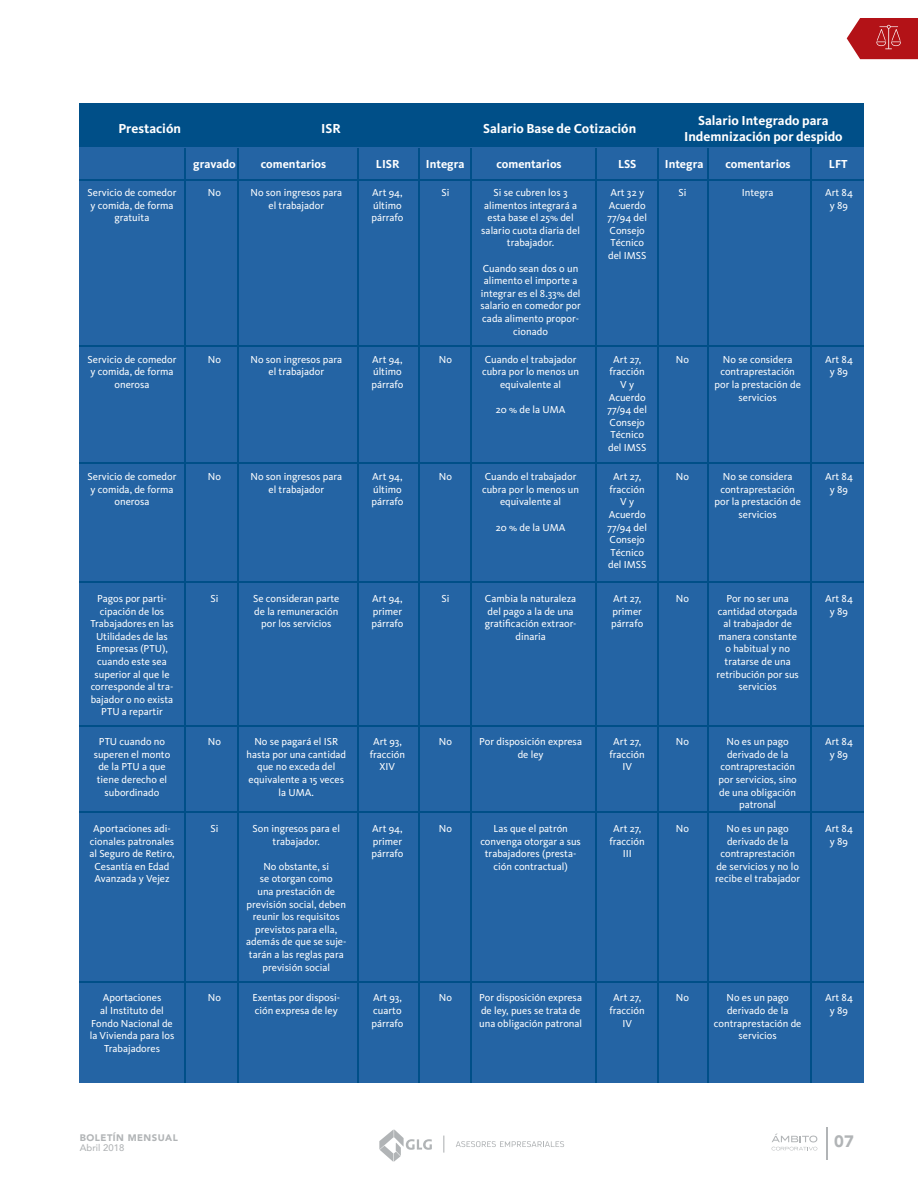
<style>
.page{position:relative;width:918px;height:1188px;background:#fff}
.page>*{position:absolute;margin:0;border:0;box-sizing:border-box;transform-origin:0 0}
.t1{font:900 16.5px "Avenir";color:#b1b4b6}
.t2{font:700 13.5px/16.2px "Kievit OT";color:#fff;text-align:center}
.t3{font:700 12px "Kievit OT";color:#fff}
.t4{font:10.5px/12.6px "Kievit OT";color:#fff;text-align:center}
.t5{font:900 9.45px "Avenir";letter-spacing:.05em;color:#b1b4b6}
.t6{font:500 9.45px "Avenir";color:#b1b4b6}
</style>
<div class="page">
<svg style="left:379px;top:1130px;width:53px;height:32px"></svg>
<svg style="left:456px;top:1141px;width:108px;height:6px"></svg>
<svg style="left:443px;top:1136px;width:1px;height:17px"></svg>
<svg style="left:772px;top:1134px;width:46px;height:16px"></svg>
<hr style="left:826px;top:1127px;width:2px;height:33px;background:#b1b4b6">
<svg style="left:847px;top:18px;width:71px;height:41px;background:#bc2f33"></svg>
<div style="left:80px;top:104px;width:784px;height:46px;background:#004f88"></div>
<div style="left:80px;top:147px;width:784px;height:936px;background:#2464a4"></div>
<hr style="left:185px;top:148px;width:1px;height:935px;background:#004f88">
<hr style="left:237px;top:148px;width:2px;height:935px;background:#004f88">
<hr style="left:80px;top:179px;width:784px;height:1px;background:#004f88">
<hr style="left:80px;top:345px;width:784px;height:2px;background:#004f88">
<hr style="left:80px;top:462px;width:784px;height:2px;background:#004f88">
<hr style="left:80px;top:582px;width:784px;height:1px;background:#004f88">
<hr style="left:80px;top:725px;width:784px;height:2px;background:#004f88">
<hr style="left:80px;top:812px;width:784px;height:1px;background:#004f88">
<hr style="left:80px;top:981px;width:784px;height:2px;background:#004f88">
<hr style="left:358px;top:148px;width:1px;height:935px;background:#004f88">
<hr style="left:418px;top:148px;width:2px;height:935px;background:#004f88">
<hr style="left:471px;top:148px;width:1px;height:935px;background:#004f88">
<hr style="left:595px;top:148px;width:2px;height:935px;background:#004f88">
<hr style="left:657px;top:148px;width:2px;height:935px;background:#004f88">
<hr style="left:707px;top:148px;width:2px;height:935px;background:#004f88">
<hr style="left:810px;top:148px;width:2px;height:935px;background:#004f88">
<p class="t2" style="left:118px;top:120px;width:64px">Prestación</p>
<p class="t2" style="left:321px;top:120px;width:21px">ISR</p>
<p class="t2" style="left:483px;top:120px;width:154px">Salario Base de Cotización</p>
<p class="t2" style="left:684px;top:112px;width:160px">Salario Integrado para<br>Indemnización por despido</p>
<p class="t3" style="left:193px;top:157px;width:44px">gravado</p>
<p class="t3" style="left:261px;top:157px;width:67px">comentarios</p>
<p class="t3" style="left:376px;top:157px;width:25px">LISR</p>
<p class="t3" style="left:426px;top:157px;width:40px">Integra</p>
<p class="t3" style="left:496px;top:157px;width:67px">comentarios</p>
<p class="t3" style="left:618px;top:157px;width:20px">LSS</p>
<p class="t3" style="left:665px;top:157px;width:40px">Integra</p>
<p class="t3" style="left:725px;top:157px;width:67px">comentarios</p>
<p class="t3" style="left:829px;top:157px;width:20px">LFT</p>
<p class="t4" style="left:88px;top:186px;width:90px">Servicio de comedor y comida, de forma gratuita</p>
<p class="t4" style="left:208px;top:186px;width:15px">No</p>
<p class="t4" style="left:250px;top:186px;width:93px">No son ingresos para el trabajador</p>
<p class="t4" style="left:371px;top:186px;width:34px;text-align:left">Art 94, último párrafo</p>
<p class="t4" style="left:88px;top:353px;width:90px">Servicio de comedor y comida, de forma onerosa</p>
<p class="t4" style="left:208px;top:353px;width:15px">No</p>
<p class="t4" style="left:250px;top:353px;width:93px">No son ingresos para el trabajador</p>
<p class="t4" style="left:371px;top:353px;width:34px;text-align:left">Art 94, último párrafo</p>
<p class="t4" style="left:88px;top:470px;width:90px">Servicio de comedor y comida, de forma onerosa</p>
<p class="t4" style="left:208px;top:470px;width:15px">No</p>
<p class="t4" style="left:250px;top:470px;width:93px">No son ingresos para el trabajador</p>
<p class="t4" style="left:371px;top:470px;width:34px;text-align:left">Art 94, último párrafo</p>
<p class="t4" style="left:90px;top:592px;width:85px">Pagos por parti&shy;cipación de los<br>Trabajadores en las<br>Utilidades de las<br>Empresas (PTU), cuando este sea superior al que le corresponde al tra&shy;bajador o no exista<br>PTU a repartir</p>
<p class="t4" style="left:94px;top:735px;width:78px">PTU cuando no superen el monto de la PTU a que tiene derecho el subordinado</p>
<p class="t4" style="left:89px;top:822px;width:87px">Aportaciones adi&shy;cionales patronales al Seguro de Retiro,<br>Cesantía en Edad<br>Avanzada y Vejez</p>
<p class="t4" style="left:90px;top:992px;width:86px">Aportaciones<br>al Instituto del<br>Fondo Nacional de la Vivienda para los<br>Trabajadores</p>
<p class="t4" style="left:210px;top:592px;width:9px">Si</p>
<p class="t4" style="left:253px;top:592px;width:88px">Se consideran parte de la remuneración por los servicios</p>
<p class="t4" style="left:371px;top:592px;width:34px;text-align:left">Art 94, primer párrafo</p>
<p class="t4" style="left:208px;top:735px;width:15px">No</p>
<p class="t4" style="left:210px;top:822px;width:9px">Si</p>
<p class="t4" style="left:208px;top:992px;width:15px">No</p>
<p class="t4" style="left:246px;top:735px;width:101px">No se pagará el ISR hasta por una cantidad que no exceda del equivalente a 15 veces la UMA.</p>
<p class="t4" style="left:253px;top:822px;width:89px">Son ingresos para el trabajador.</p>
<p class="t4" style="left:246px;top:860px;width:102px">No obstante, si<br>se otorgan como<br>una prestación de previsión social, deben reunir los requisitos previstos para ella, además de que se suje&shy;tarán a las reglas para previsión social</p>
<p class="t4" style="left:252px;top:992px;width:89px;text-align:left">Exentas por disposi&shy;ción expresa de ley</p>
<p class="t4" style="left:370px;top:735px;width:37px">Art 93, fracción<br>XIV</p>
<p class="t4" style="left:371px;top:822px;width:34px;text-align:left">Art 94, primer párrafo</p>
<p class="t4" style="left:371px;top:992px;width:34px;text-align:left">Art 93, cuarto párrafo</p>
<p class="t4" style="left:442px;top:186px;width:9px">Si</p>
<p class="t4" style="left:439px;top:353px;width:15px">No</p>
<p class="t4" style="left:439px;top:470px;width:15px">No</p>
<p class="t4" style="left:442px;top:592px;width:9px">Si</p>
<p class="t4" style="left:481px;top:186px;width:100px">Si se cubren los 3 alimentos integrará a esta base el 25% del salario cuota diaria del trabajador.</p>
<p class="t4" style="left:480px;top:262px;width:102px">Cuando sean dos o un alimento el importe a integrar es el 8.33% del salario en comedor por cada alimento propor&shy;cionado</p>
<p class="t4" style="left:482px;top:353px;width:99px">Cuando el trabajador cubra por lo menos un equivalente al</p>
<p class="t4" style="left:496px;top:403px;width:71px">20 % de la UMA</p>
<p class="t4" style="left:482px;top:470px;width:99px">Cuando el trabajador cubra por lo menos un equivalente al</p>
<p class="t4" style="left:496px;top:521px;width:71px">20 % de la UMA</p>
<p class="t4" style="left:485px;top:592px;width:93px">Cambia la naturaleza del pago a la de una gratificación extraor&shy;dinaria</p>
<p class="t4" style="left:608px;top:186px;width:41px;text-align:left">Art 32 y<br>Acuerdo<br>77/94 del<br>Consejo<br>Técnico del IMSS</p>
<p class="t4" style="left:608px;top:353px;width:41px">Art 27, fracción<br>V y<br>Acuerdo<br>77/94 del<br>Consejo<br>Técnico del IMSS</p>
<p class="t4" style="left:608px;top:470px;width:41px">Art 27, fracción<br>V y<br>Acuerdo<br>77/94 del<br>Consejo<br>Técnico del IMSS</p>
<p class="t4" style="left:611px;top:592px;width:34px;text-align:left">Art 27, primer párrafo</p>
<p class="t4" style="left:679px;top:186px;width:9px">Si</p>
<p class="t4" style="left:742px;top:186px;width:33px">Integra</p>
<p class="t4" style="left:825px;top:186px;width:29px">Art 84 y 89</p>
<p class="t4" style="left:676px;top:353px;width:15px">No</p>
<p class="t4" style="left:715px;top:353px;width:88px">No se considera contraprestación por la prestación de servicios</p>
<p class="t4" style="left:825px;top:353px;width:29px">Art 84 y 89</p>
<p class="t4" style="left:676px;top:470px;width:15px">No</p>
<p class="t4" style="left:715px;top:470px;width:88px">No se considera contraprestación por la prestación de servicios</p>
<p class="t4" style="left:825px;top:470px;width:29px">Art 84 y 89</p>
<p class="t4" style="left:676px;top:592px;width:15px">No</p>
<p class="t4" style="left:717px;top:592px;width:84px">Por no ser una cantidad otorgada al trabajador de manera constante o habitual y no tratarse de una retribución por sus servicios</p>
<p class="t4" style="left:825px;top:592px;width:29px">Art 84 y 89</p>
<p class="t4" style="left:439px;top:735px;width:15px">No</p>
<p class="t4" style="left:439px;top:822px;width:15px">No</p>
<p class="t4" style="left:479px;top:735px;width:104px">Por disposición expresa de ley</p>
<p class="t4" style="left:480px;top:822px;width:102px">Las que el patrón convenga otorgar a sus trabajadores (presta&shy;ción contractual)</p>
<p class="t4" style="left:610px;top:735px;width:37px">Art 27, fracción<br>IV</p>
<p class="t4" style="left:610px;top:822px;width:37px">Art 27, fracción<br>III</p>
<p class="t4" style="left:676px;top:735px;width:15px">No</p>
<p class="t4" style="left:676px;top:822px;width:15px">No</p>
<p class="t4" style="left:719px;top:735px;width:80px">No es un pago derivado de la contraprestación por servicios, sino de una obligación patronal</p>
<p class="t4" style="left:715px;top:822px;width:86px">No es un pago derivado de la contraprestación de servicios y no lo recibe el trabajador</p>
<p class="t4" style="left:825px;top:735px;width:29px">Art 84 y 89</p>
<p class="t4" style="left:825px;top:822px;width:29px">Art 84 y 89</p>
<p class="t4" style="left:439px;top:992px;width:15px">No</p>
<p class="t4" style="left:479px;top:992px;width:105px;text-align:left">Por disposición expresa de ley, pues se trata de una obligación patronal</p>
<p class="t4" style="left:610px;top:992px;width:37px">Art 27, fracción<br>IV</p>
<p class="t4" style="left:676px;top:992px;width:15px">No</p>
<p class="t4" style="left:714px;top:992px;width:89px">No es un pago derivado de la contraprestación de servicios</p>
<p class="t4" style="left:825px;top:992px;width:29px">Art 84 y 89</p>
<p class="t5" style="left:80px;top:1130px;width:99px">BOLETÍN MENSUAL</p>
<p class="t6" style="left:80px;top:1139px;width:46px">Abril 2018</p>
<h1 class="t1" style="left:834px;top:1127px;width:21px">07</h1>
</div>
